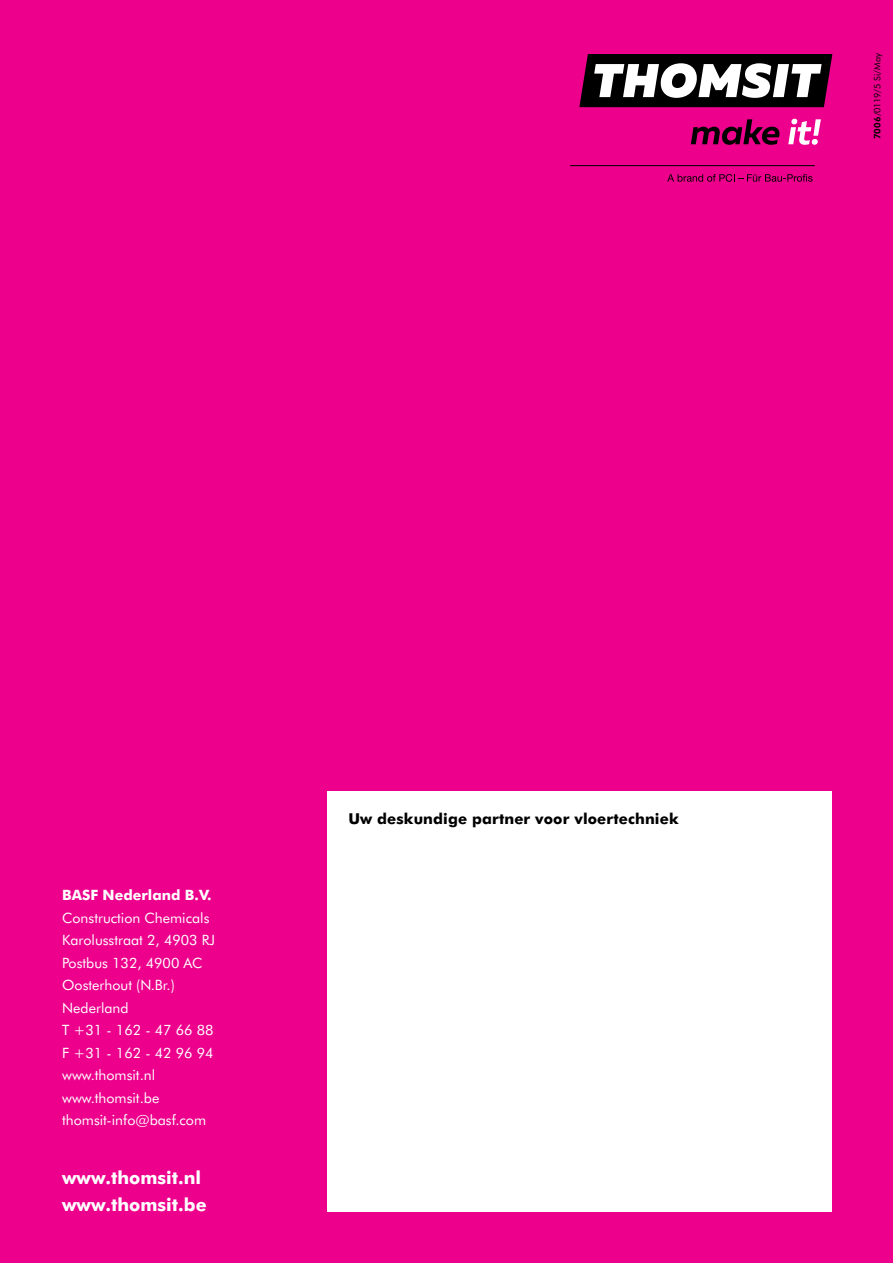
<style>
.page{position:relative;width:893px;height:1263px;background:#ec008c}
.page>*{position:absolute;margin:0;border:0;box-sizing:border-box;transform-origin:0 0}
.t1{font:700 18px/27.5px "Futura BT";color:#fff}
.t2{font:700 15px "Futura BT";letter-spacing:.01em;color:#000}
.t3{font:14.25px/22.5px "Futura BT";color:#fff}
.t4{font:700 14.25px "Futura BT";color:#fff}
.t5{font:9px "Futura BT";color:#000}
.s1{font-weight:800}
</style>
<div class="page">
<div style="left:327px;top:791px;width:505px;height:421px;background:#fff"></div>
<svg style="left:579px;top:54px;width:253px;height:53px;background:#61595d"></svg>
<svg style="left:691px;top:119px;width:89px;height:26px"></svg>
<svg style="left:788px;top:119px;width:33px;height:26px"></svg>
<hr style="left:570px;top:165px;width:245px;height:1px;background:#000">
<svg style="left:667px;top:174px;width:146px;height:8px"></svg>
<p class="t5" style="left:872px;top:139px;width:88px;rotate:-90deg"><span class="s1">7006</span>/0119/5 Si/May</p>
<p class="t4" style="left:62px;top:886px;width:151px">BASF Nederland B.V.</p>
<p class="t3" style="left:62px;top:906px;width:154px">Construction Chemicals<br>Karolusstraat 2, 4903 RJ<br>Postbus 132, 4900 AC<br>Oosterhout (N.Br.)<br>Nederland<br>T +31 - 162 - 47 66 88<br>F +31 - 162 - 42 96 94 www.thomsit.nl www.thomsit.be thomsit-info@basf.com</p>
<p class="t1" style="left:62px;top:1164px;width:146px">www.thomsit.nl www.thomsit.be</p>
<p class="t2" style="left:348px;top:810px;width:332px">Uw deskundige partner voor vloertechniek</p>
</div>
